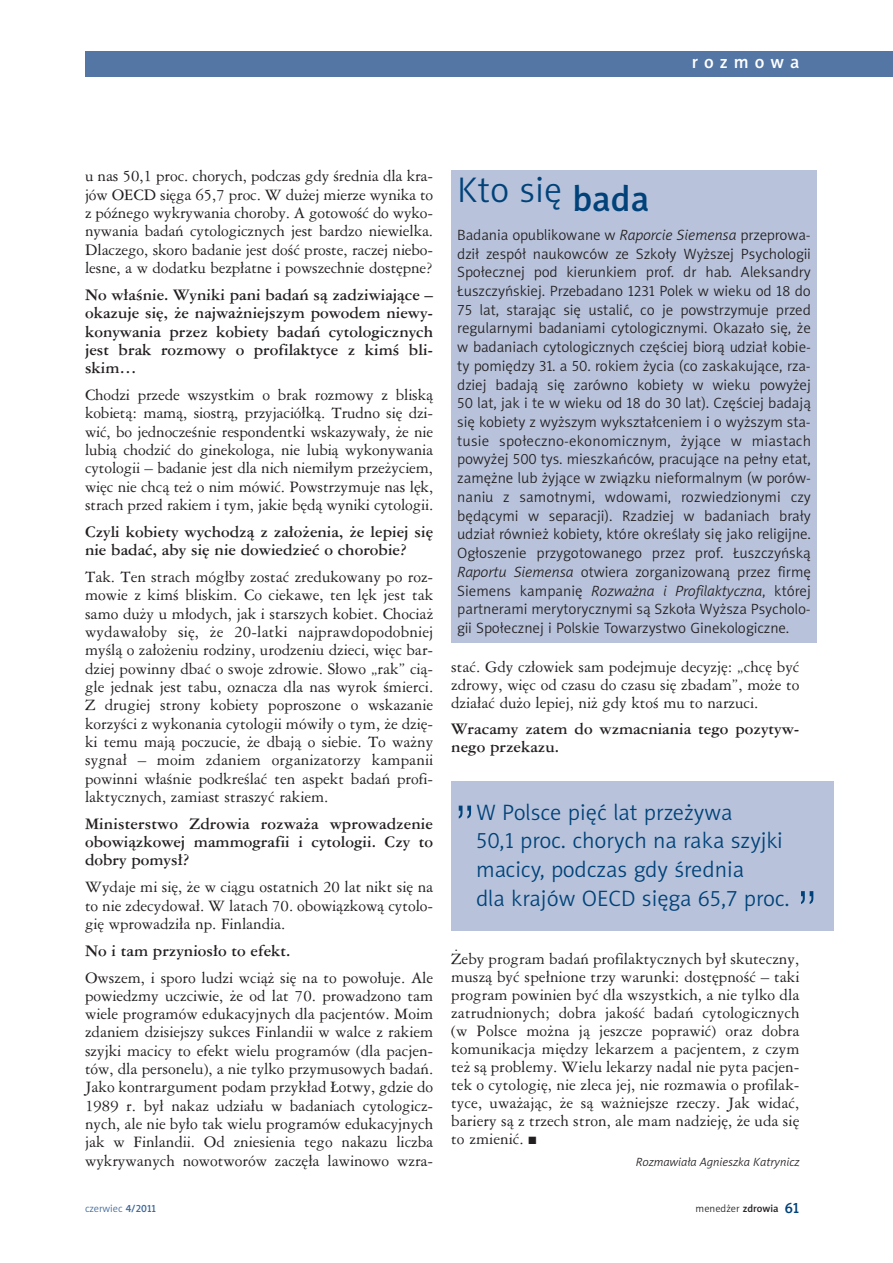
<style>
.page{position:relative;width:893px;height:1263px;background:#fff}
.page>*{position:absolute;margin:0;border:0;box-sizing:border-box;transform-origin:0 0}
.t1{font:52.5px "Swis 721 Lt PL";color:#004279}
.t2{font:36px "Naomi Sans EFNPS Light";color:#004279}
.t3{font:22.5px/28.5px "Naomi Sans EFNPS Light";color:#004279}
.t4{font:18px "Naomi Sans EFNPS Medium";letter-spacing:.335em;color:#fff}
.t5{font:15px/18.3px "Ameri Garmnd PL";color:#231f20;text-align:justify}
.t6{font:15px/18.8px "Naomi Sans EFNPS Light";color:#231f20;text-align:justify}
.t7{font:700 15px/18.3px "Ameri Garmnd PL";color:#231f20}
.t8{font:italic 12px "Naomi Sans EFNPS Light";color:#231f20}
.t9{font:10.5px "Naomi Sans EFNPS Light";color:#231f20}
.t10{font:10.5px "Naomi Sans EFNPS Light";color:#3d6799}
.s1{font-family:"Naomi Sans EFNPS Medium"}
.s2{font-style:italic}
.s3{font-family:"Naomi Sans EFNPS Medium";font-size:15px;color:#004279}
</style>
<div class="page">
<div style="left:85px;top:51px;width:808px;height:26px;background:#5476a5"></div>
<div style="left:451px;top:170px;width:366px;height:472px;background:#b8c3db"></div>
<div style="left:451px;top:781px;width:383px;height:149px;background:#b8c3db"></div>
<p class="t4" style="left:692px;top:55px;width:109px">rozmowa</p>
<p class="t5" style="left:85px;top:167px;width:350px">u nas 50,1 proc. chorych, podczas gdy średnia dla kra&shy;jów OECD sięga 65,7 proc. W dużej mierze wynika to z późnego wykrywania choroby. A gotowość do wyko&shy;nywania badań cytologicznych jest bardzo niewielka.<br>Dlaczego, skoro badanie jest dość proste, raczej niebo&shy;lesne, a w dodatku bezpłatne i powszechnie dostępne?</p>
<p class="t7" style="left:85px;top:286px;width:350px;text-align:justify">No właśnie. Wyniki pani badań są zadziwiające – okazuje się, że najważniejszym powodem niewy&shy;konywania przez kobiety badań cytologicznych jest brak rozmowy o profilaktyce z kimś bli&shy;skim…</p>
<p class="t5" style="left:85px;top:386px;width:350px">Chodzi przede wszystkim o brak rozmowy z bliską kobietą: mamą, siostrą, przyjaciółką. Trudno się dzi&shy;wić, bo jednocześnie respondentki wskazywały, że nie lubią chodzić do ginekologa, nie lubią wykonywania cytologii – badanie jest dla nich niemiłym przeżyciem, więc nie chcą też o nim mówić. Powstrzymuje nas lęk, strach przed rakiem i tym, jakie będą wyniki cytologii.</p>
<p class="t7" style="left:85px;top:522px;width:350px">Czyli kobiety wychodzą z założenia, że lepiej się nie badać, aby się nie dowiedzieć o chorobie?</p>
<p class="t5" style="left:85px;top:568px;width:350px">Tak. Ten strach mógłby zostać zredukowany po roz&shy;mowie z kimś bliskim. Co ciekawe, ten lęk jest tak samo duży u młodych, jak i starszych kobiet. Chociaż wydawałoby się, że 20-latki najprawdopodobniej myślą o założeniu rodziny, urodzeniu dzieci, więc bar&shy;dziej powinny dbać o swoje zdrowie. Słowo „rak” cią&shy;gle jednak jest tabu, oznacza dla nas wyrok śmierci.<br>Z drugiej strony kobiety poproszone o wskazanie korzyści z wykonania cytologii mówiły o tym, że dzię&shy;ki temu mają poczucie, że dbają o siebie. To ważny sygnał – moim zdaniem organizatorzy kampanii powinni właśnie podkreślać ten aspekt badań profi&shy;laktycznych, zamiast straszyć rakiem.</p>
<p class="t7" style="left:85px;top:814px;width:350px;text-align:justify">Ministerstwo Zdrowia rozważa wprowadzenie obowiązkowej mammografii i cytologii. Czy to dobry pomysł?</p>
<p class="t5" style="left:85px;top:878px;width:350px">Wydaje mi się, że w ciągu ostatnich 20 lat nikt się na to nie zdecydował. W latach 70. obowiązkową cytolo&shy;gię wprowadziła np. Finlandia.</p>
<p class="t7" style="left:85px;top:941px;width:207px">No i tam przyniosło to efekt.</p>
<p class="t5" style="left:85px;top:968px;width:350px">Owszem, i sporo ludzi wciąż się na to powołuje. Ale powiedzmy uczciwie, że od lat 70. prowadzono tam wiele programów edukacyjnych dla pacjentów. Moim zdaniem dzisiejszy sukces Finlandii w walce z rakiem szyjki macicy to efekt wielu programów (dla pacjen&shy;tów, dla personelu), a nie tylko przymusowych badań.<br>Jako kontrargument podam przykład Łotwy, gdzie do 1989 r. był nakaz udziału w badaniach cytologicz&shy;nych, ale nie było tak wielu programów edukacyjnych jak w Finlandii. Od zniesienia tego nakazu liczba wykrywanych nowotworów zaczęła lawinowo wzra-</p>
<h2 class="t2" style="left:457px;top:176px;width:194px">Kto się <span class="s1">bada</span></h2>
<p class="t6" style="left:457px;top:227px;width:355px">Badania opublikowane w <span class="s2">Raporcie Siemensa</span> przeprowa&shy;dził zespół naukowców ze Szkoły Wyższej Psychologii Społecznej pod kierunkiem prof. dr hab. Aleksandry Łuszczyńskiej. Przebadano 1231 Polek w wieku od 18 do 75 lat, starając się ustalić, co je powstrzymuje przed regularnymi badaniami cytologicznymi. Okazało się, że w badaniach cytologicznych częściej biorą udział kobie&shy;ty pomiędzy 31. a 50. rokiem życia (co zaskakujące, rza&shy;dziej badają się zarówno kobiety w wieku powyżej 50 lat, jak i te w wieku od 18 do 30 lat). Częściej badają się kobiety z wyższym wykształceniem i o wyższym sta&shy;tusie społeczno-ekonomicznym, żyjące w miastach powyżej 500 tys. mieszkańców, pracujące na pełny etat, zamężne lub żyjące w związku nieformalnym (w porów&shy;naniu z samotnymi, wdowami, rozwiedzionymi czy będącymi w separacji). Rzadziej w badaniach brały udział również kobiety, które określały się jako religijne.<br>Ogłoszenie przygotowanego przez prof. Łuszczyńską <span class="s2">Raportu Siemensa</span> otwiera zorganizowaną przez firmę Siemens kampanię <span class="s2">Rozważna i Profilaktyczna</span>, której partnerami merytorycznymi są Szkoła Wyższa Psycholo&shy;gii Społecznej i Polskie Towarzystwo Ginekologiczne.</p>
<p class="t5" style="left:451px;top:657px;width:350px">stać. Gdy człowiek sam podejmuje decyzję: „chcę być zdrowy, więc od czasu do czasu się zbadam”, może to działać dużo lepiej, niż gdy ktoś mu to narzuci.</p>
<p class="t7" style="left:451px;top:720px;width:350px">Wracamy zatem do wzmacniania tego pozytyw&shy;nego przekazu.</p>
<h1 class="t1" style="left:454px;top:797px;width:24px">”</h1>
<h3 class="t3" style="left:476px;top:800px;width:315px">W Polsce pięć lat przeżywa<br>50,1 proc. chorych na raka szyjki macicy, podczas gdy średnia<br>dla krajów OECD sięga 65,7 proc.</h3>
<h1 class="t1" style="left:796px;top:883px;width:24px">”</h1>
<p class="t5" style="left:451px;top:950px;width:350px">Żeby program badań profilaktycznych był skuteczny, muszą być spełnione trzy warunki: dostępność – taki program powinien być dla wszystkich, a nie tylko dla zatrudnionych; dobra jakość badań cytologicznych (w Polsce można ją jeszcze poprawić) oraz dobra komunikacja między lekarzem a pacjentem, z czym też są problemy. Wielu lekarzy nadal nie pyta pacjen&shy;tek o cytologię, nie zleca jej, nie rozmawia o profilak&shy;tyce, uważając, że są ważniejsze rzeczy. Jak widać, bariery są z trzech stron, ale mam nadzieję, że uda się to zmienić.</p>
<p class="t8" style="left:636px;top:1157px;width:165px">Rozmawiała Agnieszka Katrynicz</p>
<p class="t10" style="left:85px;top:1204px;width:72px">czerwiec <span class="s1">4/2011</span></p>
<p class="t9" style="left:696px;top:1204px;width:105px">menedżer <span class="s1">zdrowia</span> <span class="s3">61</span></p>
</div>
